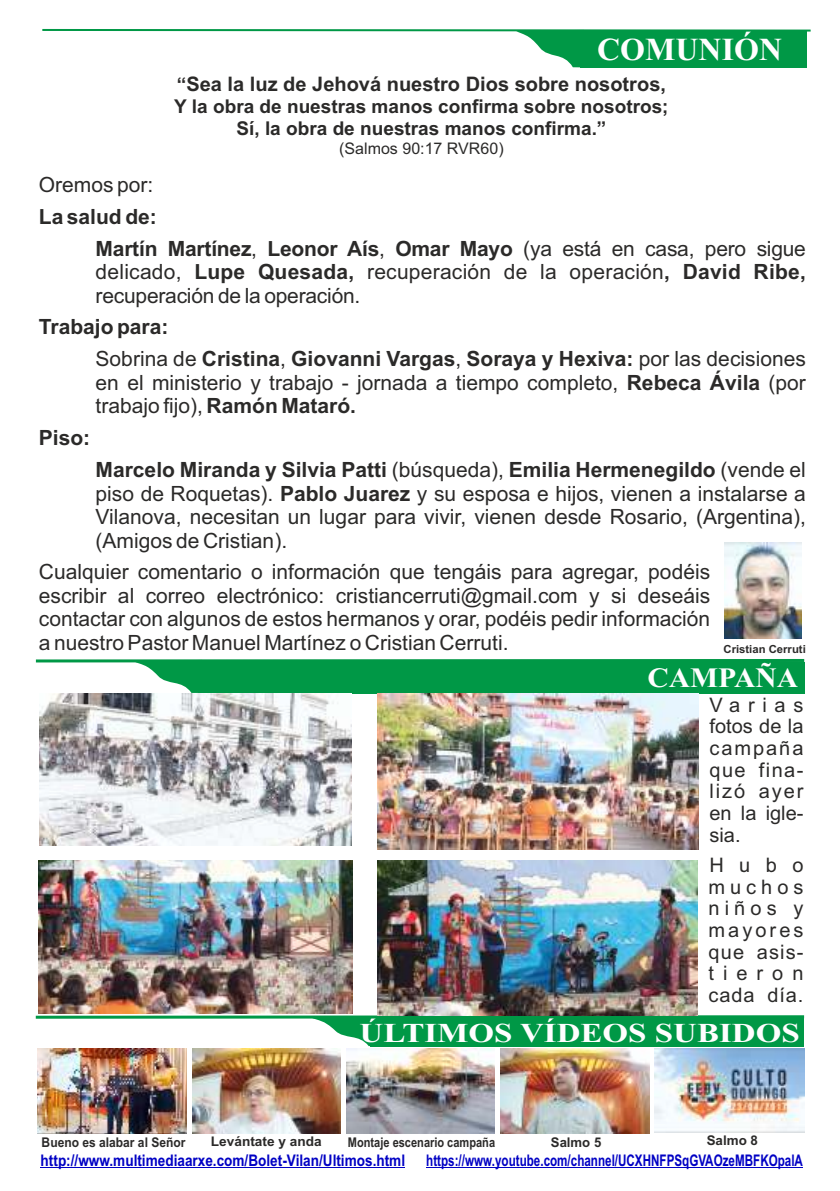
<style>
.page{position:relative;width:840px;height:1191px;background:#fff}
.page>*{position:absolute;margin:0;border:0;box-sizing:border-box;transform-origin:0 0}
.t1{font:700 32px "Times New Roman";color:#fefefe}
.t2{font:700 28px "Times New Roman";color:#fefefe;scale:1.06 1}
.t3{font:700 27.2px "Times New Roman";color:#fefefe;scale:1.21 1}
.t4{font:21px/23.4px "Arial";color:#2b2a29}
.t5{font:700 21px/32px "Arial";color:#2b2a29}
.t6{font:20px/21.6px "Arial";letter-spacing:.095em;color:#2b2a29;text-align:justify}
.t7{font:700 20px "Arial";color:#2b2a29}
.t8{font:700 19px/21.8px "Arial";color:#2b2a29;text-align:center}
.t9{font:700 16px "Arial";color:#0000c4;scale:.73 1}
.t10{font:700 16px "Arial";color:#0000c4;scale:.85 1}
.t11{font:16px "Arial";color:#2b2a29}
.t12{font:700 13.4px "Arial";color:#2b2a29}
.t13{font:700 13.4px "Arial";color:#2b2a29;scale:.82 1}
.t14{font:700 13.4px "Arial";color:#2b2a29;scale:.9 1}
.t15{font:700 11.2px "Arial";color:#2b2a29}
.s1{font-size:19px}
.s2{font-weight:400}
.s3{font-weight:700}
</style>
<div class="page">
<svg style="left:42px;top:29px;width:769px;height:38px"></svg>
<img style="left:724px;top:542px;width:76px;height:97px">
<svg style="left:133px;top:662px;width:65px;height:31px"></svg>
<div style="left:198px;top:662px;width:606px;height:31px;background:#009846"></div>
<hr style="left:36px;top:659px;width:767px;height:3px;background:#009846">
<svg style="left:310px;top:1018px;width:60px;height:28px"></svg>
<div style="left:370px;top:1018px;width:433px;height:28px;background:#009846"></div>
<hr style="left:36px;top:1015px;width:767px;height:3px;background:#009846">
<img style="left:654px;top:1048px;width:150px;height:84px">
<hr style="left:41px;top:1167px;width:364px;height:1px;background:#0000c4">
<hr style="left:426px;top:1167px;width:376px;height:1px;background:#0000c4">
<img style="left:192px;top:1048px;width:148px;height:85px">
<img style="left:377px;top:694px;width:320px;height:156px">
<img style="left:500px;top:1048px;width:148px;height:85px">
<img style="left:346px;top:1048px;width:148px;height:85px">
<img style="left:38px;top:1048px;width:148px;height:85px">
<img style="left:39px;top:694px;width:312px;height:151px">
<img style="left:39px;top:861px;width:313px;height:152px">
<img style="left:377px;top:860px;width:319px;height:156px">
<h1 class="t1" style="left:596px;top:38px;width:186px">COMUNIÓN</h1>
<p class="t7" style="left:177px;top:76px;width:490px"><span class="s1">“</span>Sea la luz de Jehová nuestro Dios sobre nosotros,</p>
<p class="t8" style="left:174px;top:97px;width:495px">Y la obra de nuestras manos confirma sobre nosotros;<br>Sí, la obra de nuestras manos confirma.”</p>
<p class="t11" style="left:339px;top:142px;width:166px">(Salmos 90:17 RVR60)</p>
<p class="t4" style="left:39px;top:175px;width:116px">Oremos por:</p>
<p class="t5" style="left:96px;top:202px;width:711px;text-indent:-57px">La salud de:<br>Martín Martínez<span class="s2">,</span> Leonor Aís<span class="s2">,</span> Omar Mayo <span class="s2">(ya está en casa, pero sigue</span></p>
<p class="t4" style="left:96px;top:262px;width:711px">delicado, <span class="s3">Lupe Quesada,</span> recuperación de la operación<span class="s3">, David Ribe, </span>recuperación de la operación.</p>
<p class="t5" style="left:95px;top:313px;width:711px;text-indent:-57px">Trabajo para:<br><span class="s2">Sobrina de</span> Cristina<span class="s2">,</span> Giovanni Vargas<span class="s2">,</span> Soraya y Hexiva: <span class="s2">por las decisiones</span></p>
<p class="t4" style="left:95px;top:373px;width:711px">en el ministerio y trabajo - jornada a tiempo completo, <span class="s3">Rebeca Ávila</span> (por trabajo fijo), <span class="s3">Ramón Mataró.</span></p>
<p class="t5" style="left:39px;top:424px;width:53px">Piso:</p>
<p class="t4" style="left:95px;top:460px;width:711px;text-align:justify"><span class="s3">Marcelo Miranda y Silvia Patti</span> (búsqueda), <span class="s3">Emilia Hermenegildo</span> (vende el piso de Roquetas). <span class="s3">Pablo Juarez</span> y su esposa e hijos, vienen a instalarse a Vilanova, necesitan un lugar para vivir, vienen desde Rosario, (Argentina), (Amigos de Cristian).</p>
<p class="t4" style="left:39px;top:562px;width:672px;text-align:justify">Cualquier comentario o información que tengáis para agregar, podéis escribir al correo electrónico: cristiancerruti@gmail.com y si deseáis contactar con algunos de estos hermanos y orar, podéis pedir información a nuestro Pastor Manuel Martínez o Cristian Cerruti.</p>
<p class="t15" style="left:723px;top:644px;width:84px">Cristian Cerruti</p>
<h2 class="t2" style="left:647px;top:668px;width:144px">CAMPAÑA</h2>
<p class="t6" style="left:709px;top:695px;width:95px">Varias fotos de la campaña que fina&shy;lizó ayer en la igle&shy;sia.</p>
<p class="t6" style="left:708px;top:856px;width:96px">Hubo muchos niños y mayores que asis&shy;tieron cada día.</p>
<p class="t3" style="left:359px;top:1023px;width:365px">ÚLTIMOS VÍDEOS SUBIDOS</p>
<p class="t14" style="left:42px;top:1137px;width:161px">Bueno es alabar al Señor</p>
<p class="t12" style="left:211px;top:1136px;width:112px">Levántate y anda</p>
<p class="t13" style="left:348px;top:1137px;width:181px">Montaje escenario campaña</p>
<p class="t12" style="left:550px;top:1137px;width:52px">Salmo 5</p>
<p class="t12" style="left:706px;top:1135px;width:53px">Salmo 8</p>
<p class="t10" style="left:41px;top:1154px;width:430px">http://www.multimediaarxe.com/Bolet-Vilan/Ultimos.html</p>
<p class="t9" style="left:426px;top:1154px;width:517px">https://www.youtube.com/channel/UCXHNFPSqGVAOzeMBFKOpalA</p>
</div>
